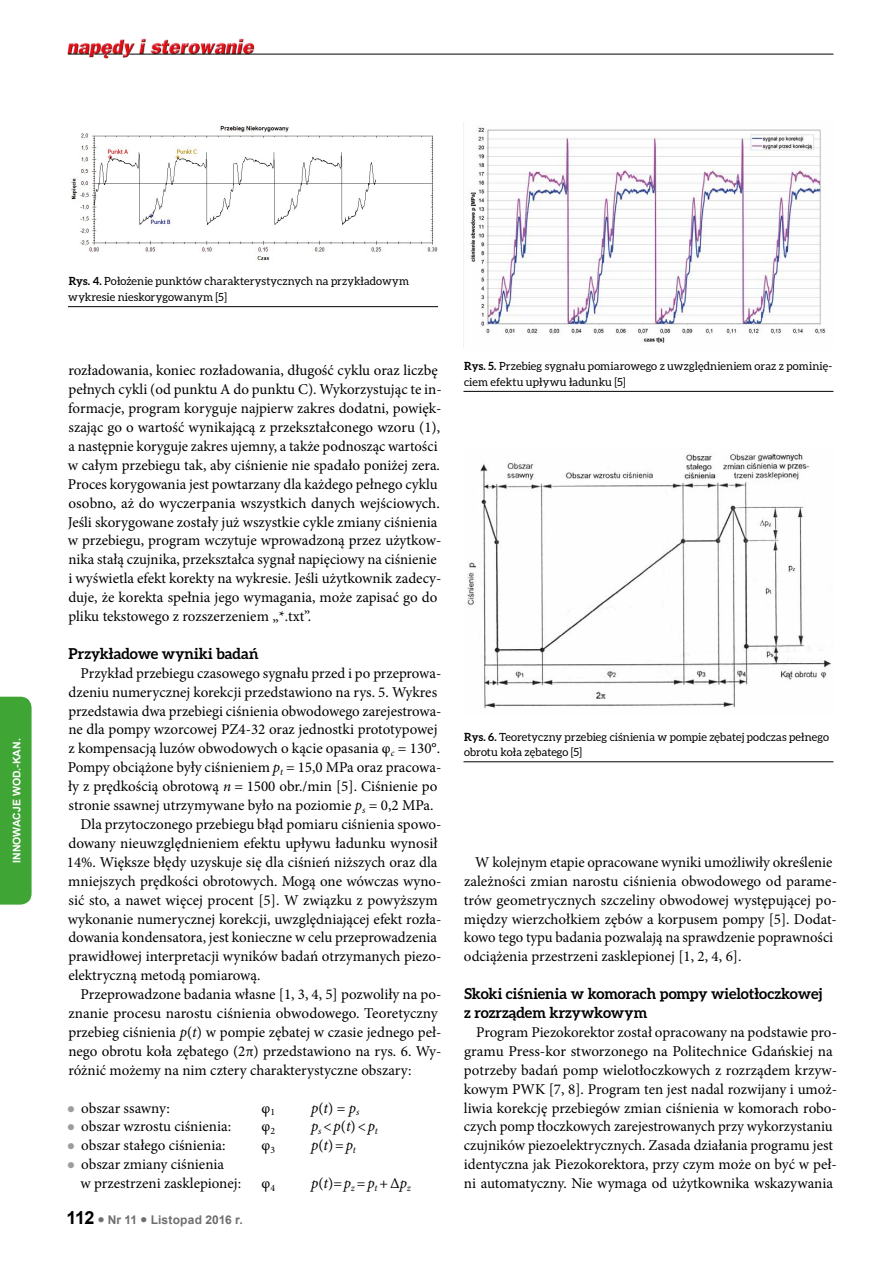
<style>
.page{position:relative;width:893px;height:1263px;background:#fff}
.page>*{position:absolute;margin:0;border:0;box-sizing:border-box;transform-origin:0 0}
.t1{font:15px/18.9px "Minion Pro";color:#000}
.t2{font:700 15px/18.9px "Aleo";color:#000}
.t3{font:italic 15px "Minion Pro";color:#000}
.t4{font:700 12px "Arial";letter-spacing:.015em;color:#706f6f}
.t5{font:11.25px/15.9px "Aleo";letter-spacing:.005em;color:#000}
.t6{font:700 10.5px "Arial";color:#fff}
.s1{font-weight:700}
.s2{font-style:italic}
.s3{font-style:normal}
.s4{font-size:18px;color:#000}
</style>
<div class="page">
<img style="left:67px;top:38px;width:190px;height:21px">
<hr style="left:129px;top:54px;width:704px;height:1px;background:#000">
<svg style="left:68px;top:54px;width:55px;height:1px"></svg>
<div style="left:0;top:697px;width:32px;height:208px;background:#3fa535"></div>
<hr style="left:68px;top:306px;width:370px;height:1px;background:#000">
<hr style="left:463px;top:391px;width:370px;height:1px;background:#000">
<hr style="left:463px;top:761px;width:370px;height:1px;background:#000">
<img style="left:70px;top:125px;width:368px;height:135px">
<img style="left:463px;top:123px;width:363px;height:225px">
<img style="left:467px;top:453px;width:364px;height:255px">
<p class="t6" style="left:10px;top:863px;width:126px;rotate:-90deg">Innowacje wod.-kan.</p>
<p class="t5" style="left:68px;top:273px;width:342px"><span class="s1">Rys. 4.</span> Położenie punktów charakterystycznych na przykładowym wykresie nieskorygowanym [5]</p>
<p class="t1" style="left:68px;top:361px;width:376px">rozładowania, koniec rozładowania, długość cyklu oraz liczbę pełnych cykli (od punktu A do punktu C). Wykorzystując te in&shy;formacje, program koryguje najpierw zakres dodatni, powięk&shy;szając go o wartość wynikającą z przekształconego wzoru (1), a następnie koryguje zakres ujemny, a także podnosząc wartości w całym przebiegu tak, aby ciśnienie nie spadało poniżej zera.<br>Proces korygowania jest powtarzany dla każdego pełnego cyklu osobno, aż do wyczerpania wszystkich danych wejściowych.<br>Jeśli skorygowane zostały już wszystkie cykle zmiany ciśnienia w przebiegu, program wczytuje wprowadzoną przez użytkow&shy;nika stałą czujnika, przekształca sygnał napięciowy na ciśnienie i wyświetla efekt korekty na wykresie. Jeśli użytkownik zadecy&shy;duje, że korekta spełnia jego wymagania, może zapisać go do pliku tekstowego z rozszerzeniem „*.txt”.</p>
<p class="t2" style="left:69px;top:644px;width:192px">Przykładowe wyniki badań</p>
<p class="t1" style="left:81px;top:664px;width:362px">Przykład przebiegu czasowego sygnału przed i po przeprowa-</p>
<p class="t1" style="left:68px;top:682px;width:370px">dzeniu numerycznej korekcji przedstawiono na rys. 5. Wykres</p>
<p class="t1" style="left:68px;top:701px;width:375px">przedstawia dwa przebiegi ciśnienia obwodowego zarejestrowa-</p>
<p class="t1" style="left:68px;top:720px;width:371px">ne dla pompy wzorcowej PZ4-32 oraz jednostki prototypowej</p>
<p class="t1" style="left:69px;top:739px;width:373px">z kompensacją luzów obwodowych o kącie opasania φ<sub>c</sub> = 130°.</p>
<p class="t1" style="left:68px;top:758px;width:375px">Pompy obciążone były ciśnieniem <span class="s2">p</span><sub>t</sub> = 15,0 MPa oraz pracowa-</p>
<p class="t1" style="left:68px;top:777px;width:371px">ły z prędkością obrotową <span class="s2">n</span> = 1500 obr./min [5]. Ciśnienie po</p>
<p class="t1" style="left:69px;top:796px;width:366px">stronie ssawnej utrzymywane było na poziomie <span class="s2">p</span><sub>s</sub> = 0,2 MPa.</p>
<p class="t1" style="left:81px;top:815px;width:362px">Dla przytoczonego przebiegu błąd pomiaru ciśnienia spowo-</p>
<p class="t1" style="left:68px;top:834px;width:371px">dowany nieuwzględnieniem efektu upływu ładunku wynosił</p>
<p class="t1" style="left:67px;top:853px;width:372px">14%. Większe błędy uzyskuje się dla ciśnień niższych oraz dla</p>
<p class="t1" style="left:68px;top:871px;width:375px">mniejszych prędkości obrotowych. Mogą one wówczas wyno-</p>
<p class="t1" style="left:69px;top:890px;width:371px">sić sto, a nawet więcej procent [5]. W związku z powyższym</p>
<p class="t1" style="left:68px;top:909px;width:375px">wykonanie numerycznej korekcji, uwzględniającej efekt rozła-</p>
<p class="t1" style="left:68px;top:928px;width:370px">dowania kondensatora, jest konieczne w celu przeprowadzenia</p>
<p class="t1" style="left:68px;top:947px;width:375px">prawidłowej interpretacji wyników badań otrzymanych piezo-</p>
<p class="t1" style="left:68px;top:966px;width:194px">elektryczną metodą pomiarową.</p>
<p class="t1" style="left:81px;top:985px;width:362px">Przeprowadzone badania własne [1, 3, 4, 5] pozwoliły na po-</p>
<p class="t1" style="left:69px;top:1004px;width:371px">znanie procesu narostu ciśnienia obwodowego. Teoretyczny</p>
<p class="t1" style="left:68px;top:1023px;width:375px">przebieg ciśnienia <span class="s2">p</span>(<span class="s2">t</span>) w pompie zębatej w czasie jednego peł-</p>
<p class="t1" style="left:68px;top:1042px;width:375px">nego obrotu koła zębatego (2π) przedstawiono na rys. 6. Wy-</p>
<p class="t1" style="left:68px;top:1060px;width:345px">różnić możemy na nim cztery charakterystyczne obszary:</p>
<p class="t1" style="left:81px;top:1098px;width:90px">obszar ssawny:</p>
<p class="t1" style="left:262px;top:1098px;width:15px">φ<sub>1</sub></p>
<p class="t3" style="left:311px;top:1097px;width:50px">p<span class="s3">(</span>t<span class="s3">) =</span> p<sub>s</sub></p>
<p class="t1" style="left:81px;top:1117px;width:151px">obszar wzrostu ciśnienia:</p>
<p class="t1" style="left:262px;top:1117px;width:15px">φ<sub>2</sub></p>
<p class="t3" style="left:311px;top:1116px;width:68px">p<sub>s</sub> <span class="s3">&lt;</span>p<span class="s3">(</span>t<span class="s3">)&lt;</span>p<sub>t</sub></p>
<p class="t1" style="left:81px;top:1136px;width:146px">obszar stałego ciśnienia:</p>
<p class="t1" style="left:262px;top:1136px;width:15px">φ<sub>3</sub></p>
<p class="t3" style="left:311px;top:1135px;width:46px">p<span class="s3">(</span>t<span class="s3">)=</span>p<sub>t</sub></p>
<p class="t1" style="left:81px;top:1155px;width:162px">obszar zmiany ciśnienia<br>w przestrzeni zasklepionej:</p>
<p class="t1" style="left:262px;top:1174px;width:15px">φ<sub>4</sub></p>
<p class="t1" style="left:311px;top:1174px;width:101px"><span class="s2">p</span>(<span class="s2">t</span>)=<span class="s2">p</span><sub>z</sub> =<span class="s2">p</span><sub>t</sub> +∆<span class="s2">p</span><sub>z</sub></p>
<p class="t4" style="left:67px;top:1212px;width:178px"><span class="s4">112</span> ● Nr 11 ● Listopad 2016 r.</p>
<p class="t5" style="left:464px;top:358px;width:370px"><span class="s1">Rys. 5.</span> Przebieg sygnału pomiarowego z uwzględnieniem oraz z pominię&shy;ciem efektu upływu ładunku [5]</p>
<p class="t5" style="left:464px;top:728px;width:366px"><span class="s1">Rys. 6.</span> Teoretyczny przebieg ciśnienia w pompie zębatej podczas pełnego obrotu koła zębatego [5]</p>
<p class="t1" style="left:464px;top:853px;width:375px;text-indent:12px">W kolejnym etapie opracowane wyniki umożliwiły określenie zależności zmian narostu ciśnienia obwodowego od parame&shy;trów geometrycznych szczeliny obwodowej występującej po&shy;między wierzchołkiem zębów a korpusem pompy [5]. Dodat&shy;kowo tego typu badania pozwalają na sprawdzenie poprawności odciążenia przestrzeni zasklepionej [1, 2, 4, 6].</p>
<p class="t2" style="left:464px;top:984px;width:359px">Skoki ciśnienia w komorach pompy wielotłoczkowej z rozrządem krzywkowym</p>
<p class="t1" style="left:464px;top:1023px;width:375px;text-indent:12px">Program Piezokorektor został opracowany na podstawie pro&shy;gramu Press-kor stworzonego na Politechnice Gdańskiej na potrzeby badań pomp wielotłoczkowych z rozrządem krzyw&shy;kowym PWK [7, 8]. Program ten jest nadal rozwijany i umoż&shy;liwia korekcję przebiegów zmian ciśnienia w komorach robo&shy;czych pomp tłoczkowych zarejestrowanych przy wykorzystaniu czujników piezoelektrycznych. Zasada działania programu jest identyczna jak Piezokorektora, przy czym może on być w peł&shy;ni automatyczny. Nie wymaga od użytkownika wskazywania</p>
</div>
